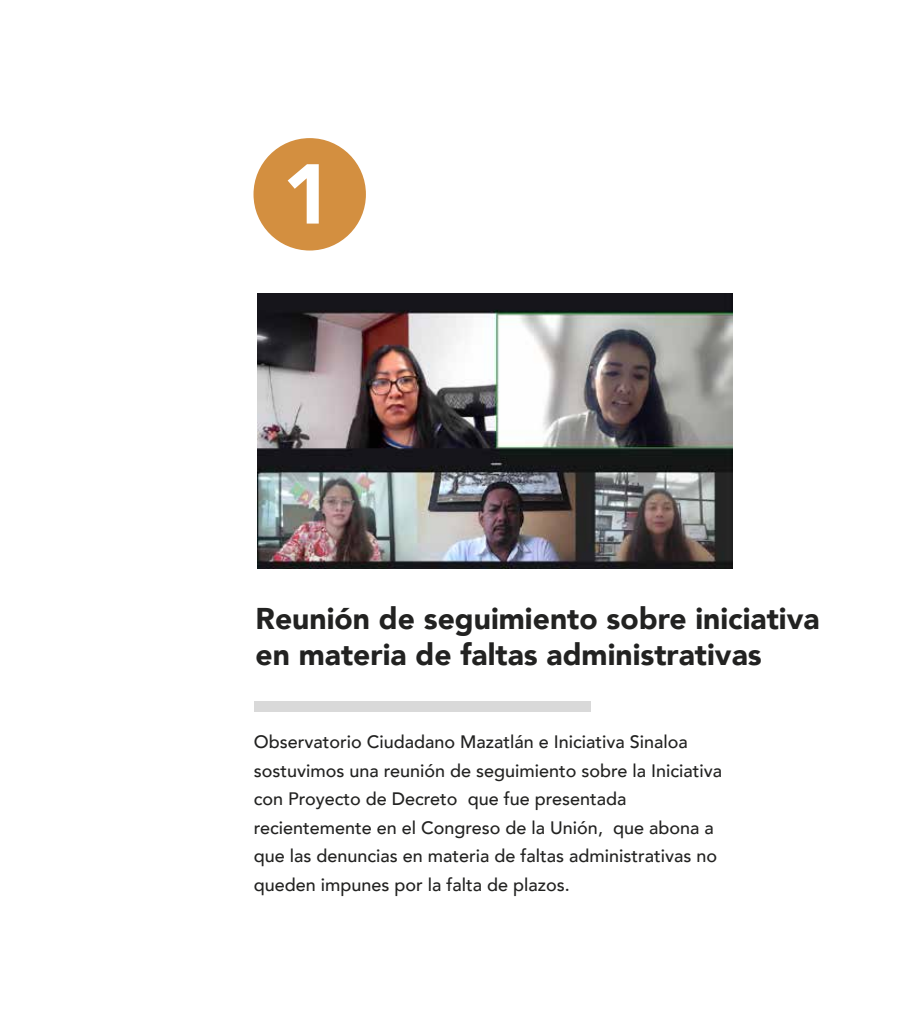
<style>
.page{position:relative;width:918px;height:1031px;background:#fff}
.page>*{position:absolute;margin:0;border:0;box-sizing:border-box;transform-origin:0 0}
.t1{font:900 83.85px "Avenir";color:#fff}
.t2{font:900 30px/36px "Avenir";color:#222221}
.t3{font:500 18px/28.5px "Avenir";color:#222221}
</style>
<div class="page">
<div style="left:254px;top:701px;width:337px;height:10px;background:#d9d9d9"></div>
<div style="left:254px;top:138px;width:112px;height:112px;background:#d38f40;border-radius:50%"></div>
<img style="left:258px;top:293px;width:474px;height:276px">
<h1 class="t1" style="left:283px;top:123px;width:51px">1</h1>
<h2 class="t2" style="left:256px;top:599px;width:565px">Reunión de seguimiento sobre iniciativa en materia de faltas administrativas</h2>
<p class="t3" style="left:254px;top:727px;width:470px">Observatorio Ciudadano Mazatlán e Iniciativa Sinaloa sostuvimos una reunión de seguimiento sobre la Iniciativa con Proyecto de Decreto que fue presentada recientemente en el Congreso de la Unión, que abona a que las denuncias en materia de faltas administrativas no queden impunes por la falta de plazos.</p>
</div>
